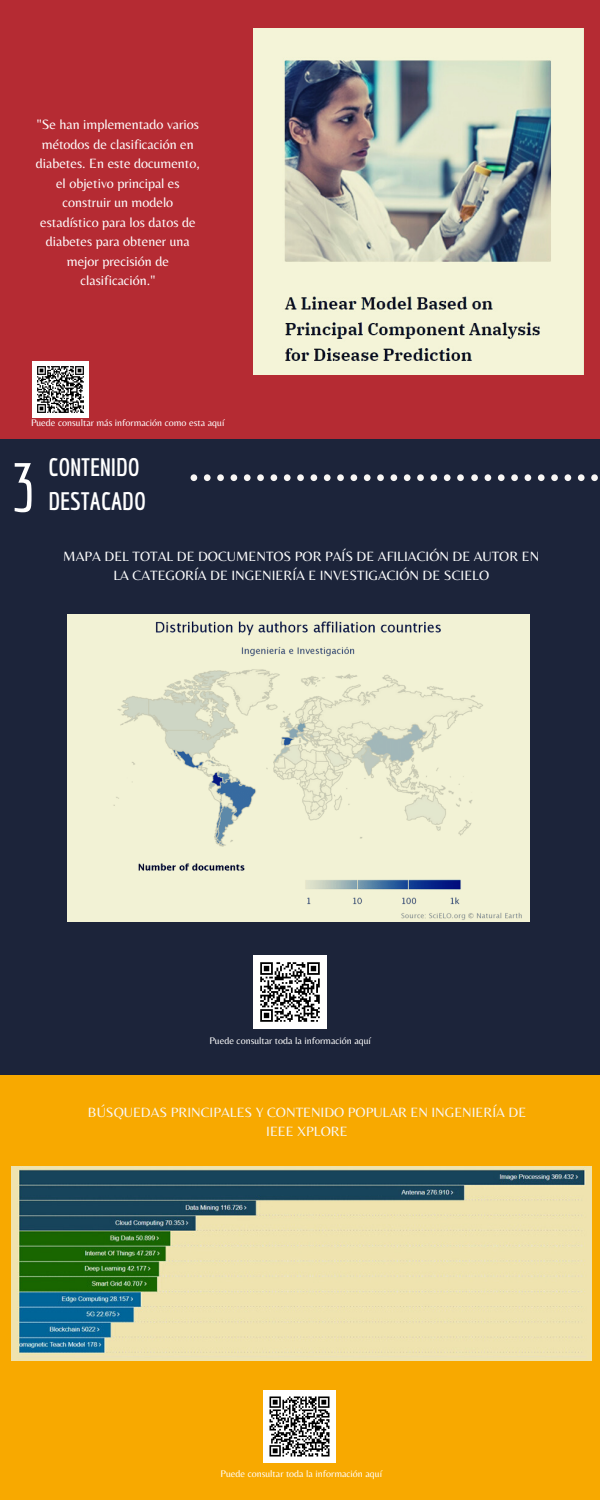
<style>
.page{position:relative;width:600px;height:1500px;background:#1c243a}
.page>*{position:absolute;margin:0;border:0;box-sizing:border-box;transform-origin:0 0}
.t1{font:67.7px "Economica";color:#fff}
.t2{font:700 24.7px/33.1px "Economica";color:#fff}
.t3{font:14px/19.5px "Belleza";color:#fff;text-align:center}
.t4{font:14px/19.5px "Belleza";color:#f9f7f5;text-align:center}
.t5{font:10px "Belleza";color:#fff}
</style>
<div class="page">
<div style="left:0;top:0;width:600px;height:439px;background:#b52b33"></div>
<div style="left:0;top:1076px;width:600px;height:424px;background:#f8a900"></div>
<svg style="left:191px;top:474px;width:273px;height:7px"></svg>
<svg style="left:471px;top:474px;width:127px;height:7px"></svg>
<img style="left:254px;top:29px;width:330px;height:346px">
<img style="left:32px;top:362px;width:56px;height:56px">
<img style="left:11px;top:1167px;width:580px;height:193px">
<img style="left:264px;top:1390px;width:72px;height:72px">
<img style="left:68px;top:614px;width:462px;height:308px">
<img style="left:254px;top:956px;width:73px;height:72px">
<p class="t3" style="left:36px;top:114px;width:165px">"Se han implementado varios métodos de clasificación en diabetes. En este documento, el objetivo principal es construir un modelo estadístico para los datos de diabetes para obtener una mejor precisión de clasificación."</p>
<p class="t5" style="left:31px;top:417px;width:195px">Puede consultar más información como esta aquí</p>
<h1 class="t1" style="left:11px;top:448px;width:29px">3</h1>
<h2 class="t2" style="left:48px;top:451px;width:99px">CONTENIDO<br>DESTACADO</h2>
<p class="t3" style="left:63px;top:546px;width:477px">MAPA DEL TOTAL DE DOCUMENTOS POR PAÍS DE AFILIACIÓN DE AUTOR EN<br>LA CATEGORÍA DE INGENIERÍA E INVESTIGACIÓN DE SCIELO</p>
<p class="t5" style="left:210px;top:1035px;width:163px">Puede consultar toda la información aquí</p>
<p class="t4" style="left:88px;top:1102px;width:440px">BÚSQUEDAS PRINCIPALES Y CONTENIDO POPULAR EN INGENIERÍA DE<br>IEEE XPLORE</p>
<p class="t5" style="left:221px;top:1467px;width:163px">Puede consultar toda la información aquí</p>
</div>
